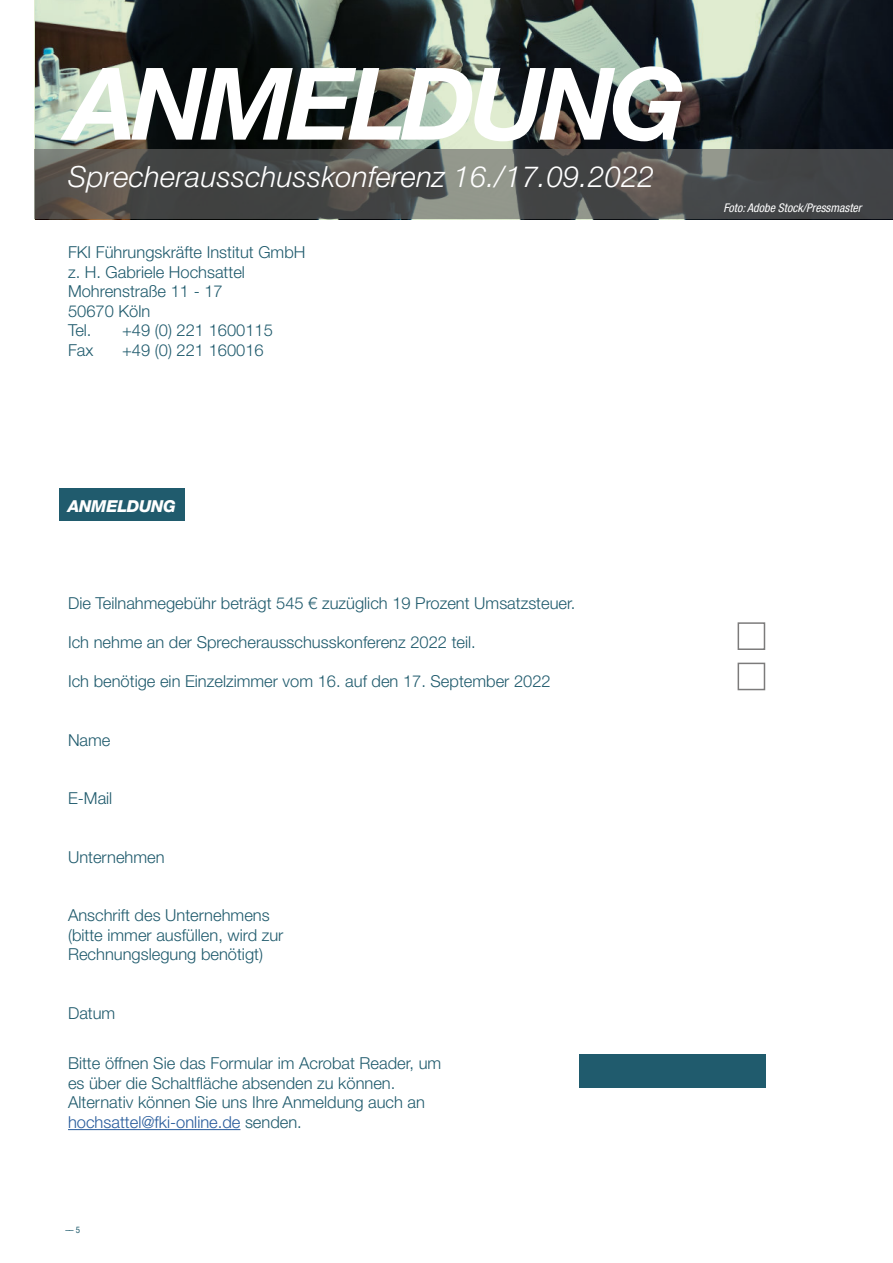
<style>
.page{position:relative;width:893px;height:1263px;background:#fff}
.page>*{position:absolute;margin:0;border:0;box-sizing:border-box;transform-origin:0 0}
.t1{font:italic 700 100.2px "Helvetica Neue LT Std";letter-spacing:-.05em;color:#fff}
.t2{font:italic 300 29.25px "Helvetica Neue LT Std";letter-spacing:.01em;color:#fff}
.t3{font:300 16.5px/19.5px "Helvetica Neue LT Std";color:#205b6d}
.t4{font:italic 800 16.5px "Helvetica Neue LT Std";letter-spacing:-.015em;color:#fff}
.t5{font:italic condensed 12px "Helvetica Neue LT Std";color:#fff}
.t6{font:condensed 9px "Helvetica Neue LT Std";color:#205b6d}
.s1{color:#275b9b}
</style>
<div class="page">
<img style="left:35px;top:0;width:858px;height:150px">
<div style="left:60px;top:488px;width:125px;height:33px;background:#205b6d"></div>
<div style="left:579px;top:1054px;width:186px;height:34px;background:#205b6d"></div>
<div style="left:738px;top:622px;width:27px;height:28px;border:2px solid #7c7b7b"></div>
<div style="left:738px;top:663px;width:27px;height:27px;border:2px solid #7c7b7b"></div>
<svg style="left:34px;top:150px;width:859px;height:69px;background:#525350"></svg>
<hr style="left:68px;top:1129px;width:172px;height:1px;background:#275b9b">
<h1 class="t1" style="left:68px;top:42px;width:619px">ANMELDUNG</h1>
<h2 class="t2" style="left:68px;top:159px;width:588px">Sprecherausschusskonferenz 16./17.09.2022</h2>
<p class="t3" style="left:68px;top:242px;width:239px">FKI Führungskräfte Institut GmbH z. H. Gabriele Hochsattel<br>Mohrenstraße 11 - 17<br>50670 Köln<br>Tel.</p>
<p class="t3" style="left:122px;top:320px;width:152px">+49 (0) 221 1600115</p>
<p class="t3" style="left:68px;top:340px;width:27px">Fax</p>
<p class="t3" style="left:122px;top:340px;width:143px">+49 (0) 221 160016</p>
<p class="t5" style="left:723px;top:200px;width:139px">Foto: Adobe Stock/Pressmaster</p>
<p class="t4" style="left:68px;top:496px;width:110px">ANMELDUNG</p>
<p class="t3" style="left:68px;top:593px;width:509px">Die Teilnahmegebühr beträgt 545 € zuzüglich 19 Prozent Umsatzsteuer.</p>
<p class="t3" style="left:68px;top:632px;width:409px">Ich nehme an der Sprecherausschusskonferenz 2022 teil.</p>
<p class="t3" style="left:68px;top:671px;width:484px">Ich benötige ein Einzelzimmer vom 16. auf den 17. September 2022</p>
<p class="t3" style="left:68px;top:730px;width:44px">Name</p>
<p class="t3" style="left:68px;top:788px;width:46px">E-Mail</p>
<p class="t3" style="left:68px;top:847px;width:98px">Unternehmen</p>
<p class="t3" style="left:68px;top:905px;width:217px">Anschrift des Unternehmens (bitte immer ausfüllen, wird zur<br>Rechnungslegung benötigt)</p>
<p class="t3" style="left:68px;top:1003px;width:49px">Datum</p>
<p class="t3" style="left:68px;top:1053px;width:375px">Bitte öffnen Sie das Formular im Acrobat Reader, um es über die Schaltfläche absenden zu können.<br>Alternativ können Sie uns Ihre Anmeldung auch an <span class="s1">hochsattel@fki-online.de</span> senden.</p>
<p class="t6" style="left:65px;top:1225px;width:16px">–– 5</p>
</div>
